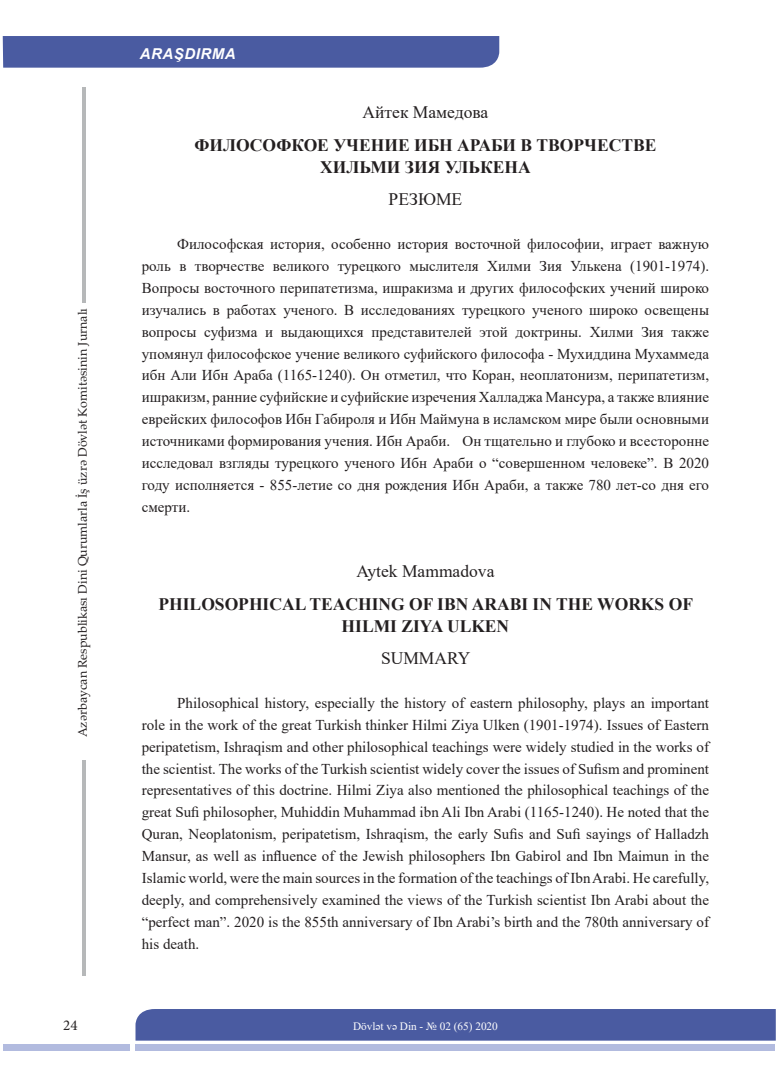
<style>
.page{position:relative;width:780px;height:1088px;background:#fff}
.page>*{position:absolute;margin:0;border:0;box-sizing:border-box;transform-origin:0 0}
.Обычный{font:700 17.5px "Times New Roman";color:#231f20}
.Обычный-2{font:17.5px "Times New Roman";color:#231f20}
.Обычный-3{font:15px/21.9px "Times New Roman";color:#231f20;text-align:justify}
.t1{font:italic 700 15px "Arial";letter-spacing:.035em;color:#fff}
.t2{font:15px "Minion Pro";color:#231f20}
.t3{font:12.5px "Palatino Linotype";color:#231f20}
.t4{font:11.25px "Times New Roman";color:#fff}
</style>
<div class="page">
<div style="left:135px;top:1009px;width:640px;height:31px;background:#4a5ba1"></div>
<div style="left:135px;top:1044px;width:640px;height:6px;background:#b2bbdf"></div>
<div style="left:3px;top:36px;width:496px;height:32px;background:#4a5ba1"></div>
<div style="left:4px;top:1044px;width:125px;height:6px;background:#b2bbdf"></div>
<hr style="left:82px;top:760px;width:3px;height:215px;background:#b6b8b9">
<hr style="left:82px;top:88px;width:3px;height:215px;background:#b6b8b9">
<p class="t3" style="left:74px;top:737px;width:431px;rotate:-90deg">Azərbaycan Respublikası Dini Qurumlarla İş üzrə Dövlət Komitəsinin Jurnalı</p>
<p class="t2" style="left:63px;top:1015px;width:16px">24</p>
<p class="t1" style="left:140px;top:44px;width:97px">ARAŞDIRMA</p>
<p class="Обычный-2" style="left:362px;top:100px;width:127px">Айтек Мамедова</p>
<p class="Обычный" style="left:194px;top:132px;width:463px">ФИЛОСОФКОЕ УЧЕНИЕ ИБН АРАБИ В ТВОРЧЕСТВЕ</p>
<p class="Обычный" style="left:320px;top:154px;width:212px">ХИЛЬМИ ЗИЯ УЛЬКЕНА</p>
<p class="Обычный-2" style="left:388px;top:187px;width:75px">РЕЗЮМЕ</p>
<p class="Обычный-3" style="left:142px;top:233px;width:568px;text-indent:35px">Философская история, особенно история восточной философии, играет важную роль в творчестве великого турецкого мыслителя Хилми Зия Улькена (1901-1974).<br>Вопросы восточного перипатетизма, ишракизма и других философских учений широко изучались в работах ученого. В исследованиях турецкого ученого широко освещены вопросы суфизма и выдающихся представителей этой доктрины. Хилми Зия также упомянул философское учение великого суфийского философа - Мухиддина Мухаммеда ибн Али Ибн Араба (1165-1240). Он отметил, что Коран, неоплатонизм, перипатетизм, ишракизм, ранние суфийские и суфийские изречения Халладжа Мансура, а также влияние еврейских философов Ибн Габироля и Ибн Маймуна в исламском мире были основными источниками формирования учения. Ибн Араби. Он тщательно и глубоко и всесторонне исследовал взгляды турецкого ученого Ибн Араби о “совершенном человеке”. В 2020 году исполняется - 855-летие со дня рождения Ибн Араби, а также 780 лет-со дня его смерти.</p>
<p class="Обычный-2" style="left:356px;top:559px;width:139px">Aytek Mammadova</p>
<p class="Обычный" style="left:158px;top:591px;width:536px">PHILOSOPHICAL TEACHING OF IBN ARABI IN THE WORKS OF</p>
<p class="Обычный" style="left:341px;top:613px;width:169px">HILMI ZIYA ULKEN</p>
<p class="Обычный-2" style="left:381px;top:646px;width:91px">SUMMARY</p>
<p class="Обычный-3" style="left:142px;top:691px;width:568px;text-indent:35px">Philosophical history, especially the history of eastern philosophy, plays an important role in the work of the great Turkish thinker Hilmi Ziya Ulken (1901-1974). Issues of Eastern peripatetism, Ishraqism and other philosophical teachings were widely studied in the works of the scientist. The works of the Turkish scientist widely cover the issues of Sufism and prominent representatives of this doctrine. Hilmi Ziya also mentioned the philosophical teachings of the great Sufi philosopher, Muhiddin Muhammad ibn Ali Ibn Arabi (1165-1240). He noted that the Quran, Neoplatonism, peripatetism, Ishraqism, the early Sufis and Sufi sayings of Halladzh Mansur, as well as influence of the Jewish philosophers Ibn Gabirol and Ibn Maimun in the Islamic world, were the main sources in the formation of the teachings of Ibn Arabi. He carefully, deeply, and comprehensively examined the views of the Turkish scientist Ibn Arabi about the “perfect man”. 2020 is the 855th anniversary of Ibn Arabi’s birth and the 780th anniversary of his death.</p>
<p class="t4" style="left:353px;top:1018px;width:146px">Dövlət və Din - № 02 (65) 2020</p>
</div>
